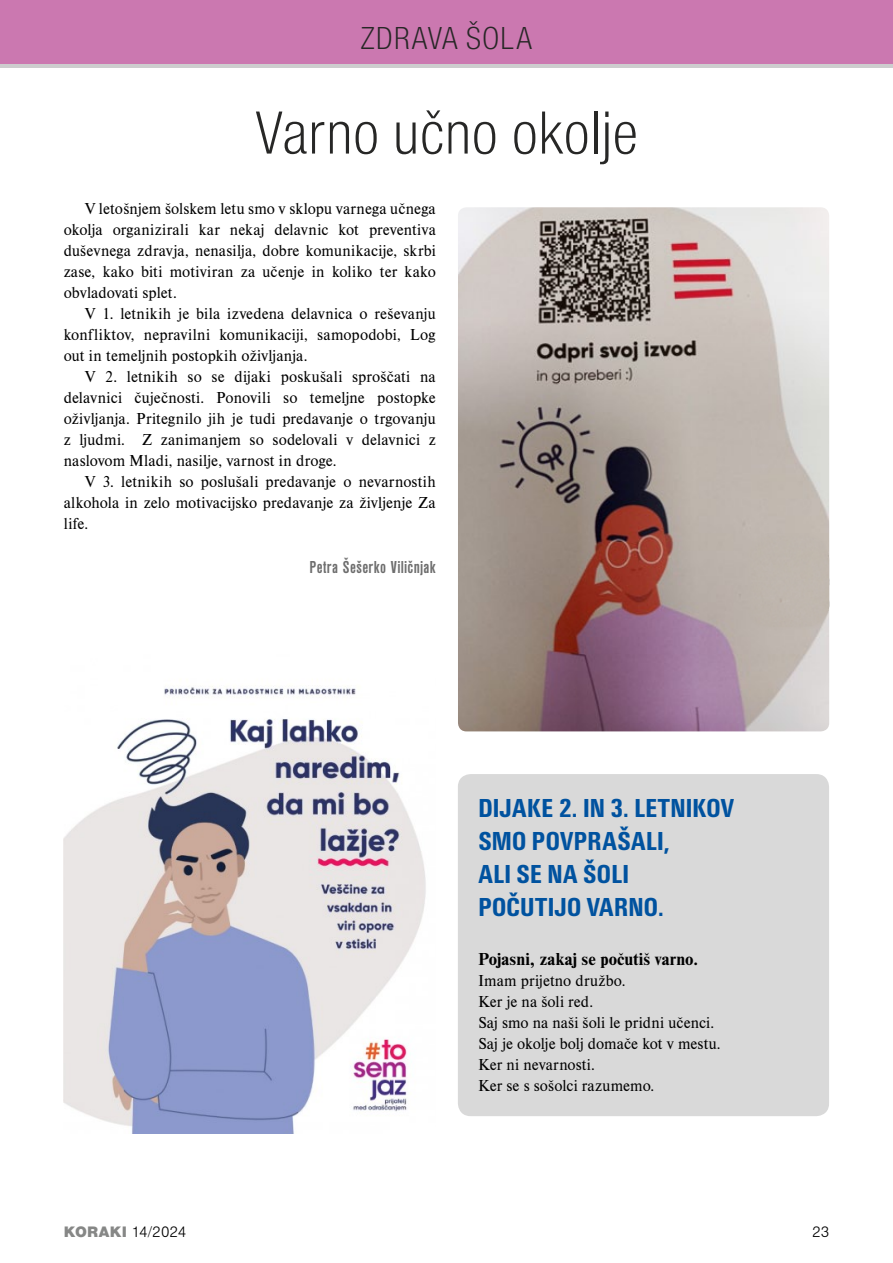
<style>
.page{position:relative;width:893px;height:1263px;background:#fff}
.page>*{position:absolute;margin:0;border:0;box-sizing:border-box;transform-origin:0 0}
.t1{font:63px "Nimbus San DEE Ligh Cond";color:#272726}
.t2{font:33px "Nimbus San DEE Ligh Cond";letter-spacing:.02em;color:#272726}
.t3{font:700 condensed 27px/33px "U001 TEE";color:#00529f}
.t4{font:700 18px "Nimbus Rom DEE";color:#000}
.t5{font:700 condensed 18px "Nimbus San DEE";letter-spacing:.02em;color:#6e6e6e}
.t6{font:16.5px/21px "Nimbus Rom DEE";letter-spacing:.005em;color:#000;text-align:justify}
.t7{font:15.75px "Nimbus San DEE Blac";letter-spacing:.025em;color:#868786}
.t8{font:15.75px "Nimbus San DEE Ligh";color:#000}
.s1{font-family:"Nimbus San DEE Ligh";color:#000}
</style>
<div class="page">
<div style="left:458px;top:774px;width:371px;height:342px;background:#d9d9d9;border-radius:13px"></div>
<hr style="left:0;top:64px;width:893px;height:4px;background:#cdcdce">
<div style="left:0;top:0;width:893px;height:64px;background:#cb78b0"></div>
<img style="left:64px;top:686px;width:362px;height:448px">
<img style="left:458px;top:207px;width:371px;height:524px">
<div style="left:747px;top:533px;width:82px;height:97px;background:#bfb6ae"></div>
<h2 class="t2" style="left:361px;top:20px;width:173px">ZDRAVA ŠOLA</h2>
<h1 class="t1" style="left:255px;top:98px;width:385px">Varno učno okolje</h1>
<p class="t6" style="left:64px;top:198px;width:374px;text-indent:21px">V letošnjem šolskem letu smo v sklopu varnega učnega okolja organizirali kar nekaj delavnic kot preventiva duševnega zdravja, nenasilja, dobre komunikacije, skrbi zase, kako biti motiviran za učenje in koliko ter kako obvladovati splet.</p>
<p class="t6" style="left:64px;top:303px;width:374px;text-indent:21px">V 1. letnikih je bila izvedena delavnica o reševanju konfliktov, nepravilni komunikaciji, samopodobi, Log out in temeljnih postopkih oživljanja.</p>
<p class="t6" style="left:64px;top:366px;width:374px;text-indent:21px">V 2. letnikih so se dijaki poskušali sproščati na delavnici čuječnosti. Ponovili so temeljne postopke oživljanja. Pritegnilo jih je tudi predavanje o trgovanju z ljudmi. Z zanimanjem so sodelovali v delavnici z naslovom Mladi, nasilje, varnost in droge.</p>
<p class="t6" style="left:64px;top:471px;width:374px;text-indent:21px">V 3. letnikih so poslušali predavanje o nevarnostih alkohola in zelo motivacijsko predavanje za življenje Za life.</p>
<p class="t5" style="left:309px;top:558px;width:128px">Petra Šešerko Viličnjak</p>
<h3 class="t3" style="left:478px;top:792px;width:194px;text-indent:63px">E 2. IN 3. LETNIKOV<br>SMO POVPRAŠALI</h3>
<h3 class="t3" style="left:664px;top:825px;width:7px">,</h3>
<h3 class="t3" style="left:478px;top:858px;width:117px">ALI SE NA ŠOLI<br>POČUTIJO</h3>
<h3 class="t3" style="left:478px;top:792px;width:28px">DIJAK</h3>
<h3 class="t3" style="left:587px;top:891px;width:16px">VARNO</h3>
<h3 class="t3" style="left:658px;top:891px;width:7px">.</h3>
<p class="t4" style="left:478px;top:949px;width:222px">Pojasni, zakaj se počutiš varno.</p>
<p class="t6" style="left:478px;top:970px;width:244px;text-align:left">Imam prijetno družbo.<br>Ker je na šoli red.<br>Saj smo na naši šoli le pridni učenci.<br>Saj je okolje bolj domače kot v mestu.<br>Ker ni nevarnosti.<br>Ker se s sošolci razumemo.</p>
<p class="t7" style="left:64px;top:1222px;width:124px">KORAKI <span class="s1">14 2024</span></p>
<p class="t8" style="left:812px;top:1222px;width:19px">23</p>
</div>
